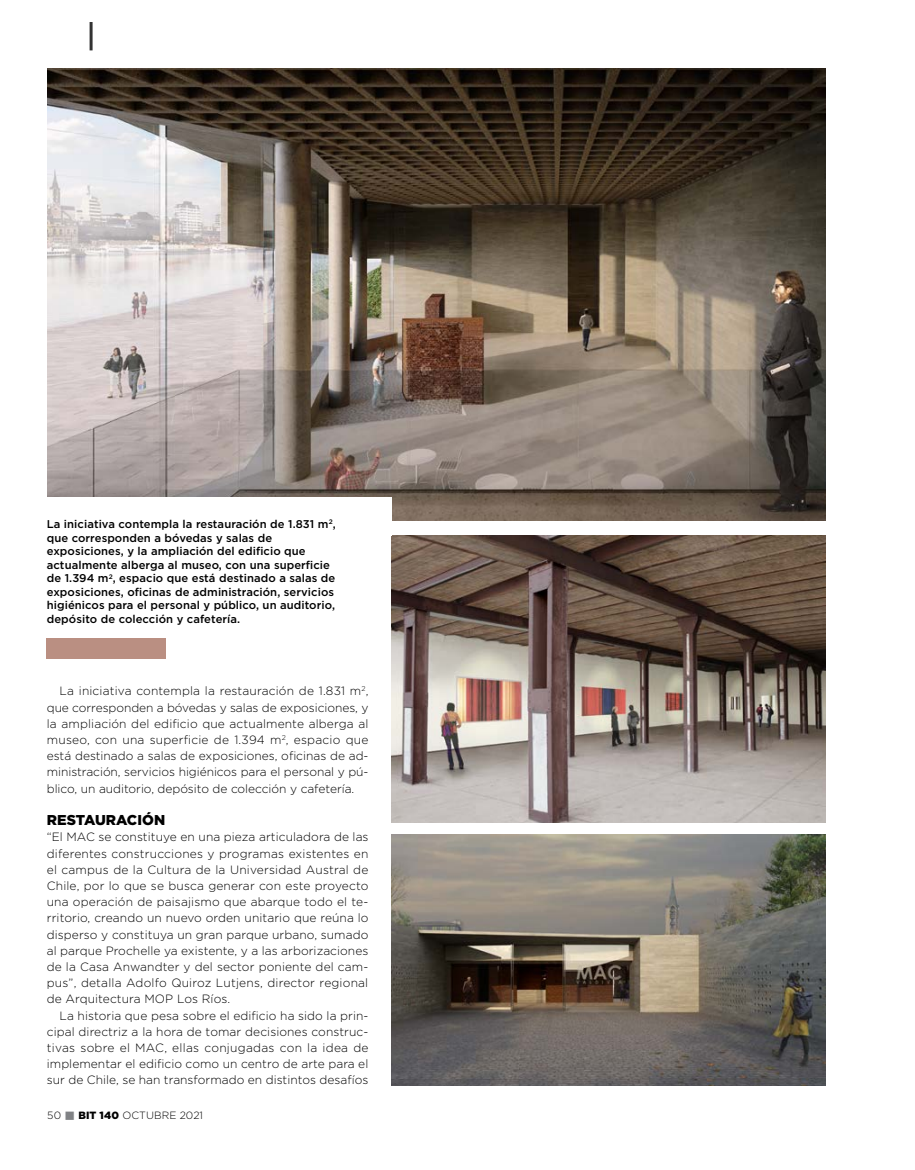
<style>
.page{position:relative;width:915px;height:1170px;background:#fff}
.page>*{position:absolute;margin:0;border:0;box-sizing:border-box;transform-origin:0 0}
.t1{font:900 14.25px "Gotham";letter-spacing:.005em;color:#000}
.t2{font:300 12px/16.2px "Gotham";letter-spacing:.005em;color:#000;text-align:justify}
.t3{font:500 11.25px/13.5px "Gotham";letter-spacing:.005em;color:#000}
.t4{font:300 10.5px "Gotham";letter-spacing:.005em;color:#000}
.s1{color:#808285}
.s2{font-weight:900}
</style>
<div class="page">
<img style="left:391px;top:535px;width:433px;height:288px">
<img style="left:391px;top:834px;width:433px;height:251px">
<img style="left:47px;top:68px;width:777px;height:453px">
<div style="left:31px;top:497px;width:360px;height:38px;background:#fff"></div>
<div style="left:47px;top:638px;width:119px;height:21px;background:#ba8f82"></div>
<hr style="left:89px;top:22px;width:3px;height:28px;background:#333">
<p class="t3" style="left:47px;top:517px;width:290px">La iniciativa contempla la restauración de 1.831 m<sup>2</sup>, que corresponden a bóvedas y salas de exposiciones, y la ampliación del edificio que actualmente alberga al museo, con una superficie de 1.394 m<sup>2</sup>, espacio que está destinado a salas de exposiciones, oficinas de administración, servicios higiénicos para el personal y público, un auditorio, depósito de colección y cafetería.</p>
<p class="t2" style="left:47px;top:682px;width:323px;text-indent:13px">La iniciativa contempla la restauración de 1.831 m<sup>2</sup>, que corresponden a bóvedas y salas de exposiciones, y la ampliación del edificio que actualmente alberga al museo, con una superficie de 1.394 m<sup>2</sup>, espacio que está destinado a salas de exposiciones, oficinas de ad&shy;ministración, servicios higiénicos para el personal y pú&shy;blico, un auditorio, depósito de colección y cafetería.</p>
<p class="t1" style="left:47px;top:810px;width:120px">RESTAURACIÓN</p>
<p class="t2" style="left:47px;top:828px;width:323px">“El MAC se constituye en una pieza articuladora de las diferentes construcciones y programas existentes en el campus de la Cultura de la U niversidad Austral de Chile, por lo que se busca generar con este proyecto una operación de paisajismo que abarque todo el te&shy;rritorio, creando un nuevo orden unitario que reúna lo disperso y constituya un gran parque urbano, sumado al parque Prochelle ya existente, y a las arborizaciones de la Casa Anwandter y del sector poniente del cam&shy;pus”, detalla Adolfo Quiroz Lutjens, director regional de Arquitectura MOP Los Ríos.</p>
<p class="t2" style="left:47px;top:1006px;width:323px;text-indent:13px">La historia que pesa sobre el edificio ha sido la prin&shy;cipal directriz a la hora de tomar decisiones construc&shy;tivas sobre el MAC, ellas conjugadas con la idea de implementar el edificio como un centro de arte para el sur de Chile, se han transformado en distintos desafíos</p>
<p class="t4" style="left:47px;top:1108px;width:157px">50 <span class="s1">■</span> <span class="s2">BIT 140</span> octubre 2021</p>
</div>
